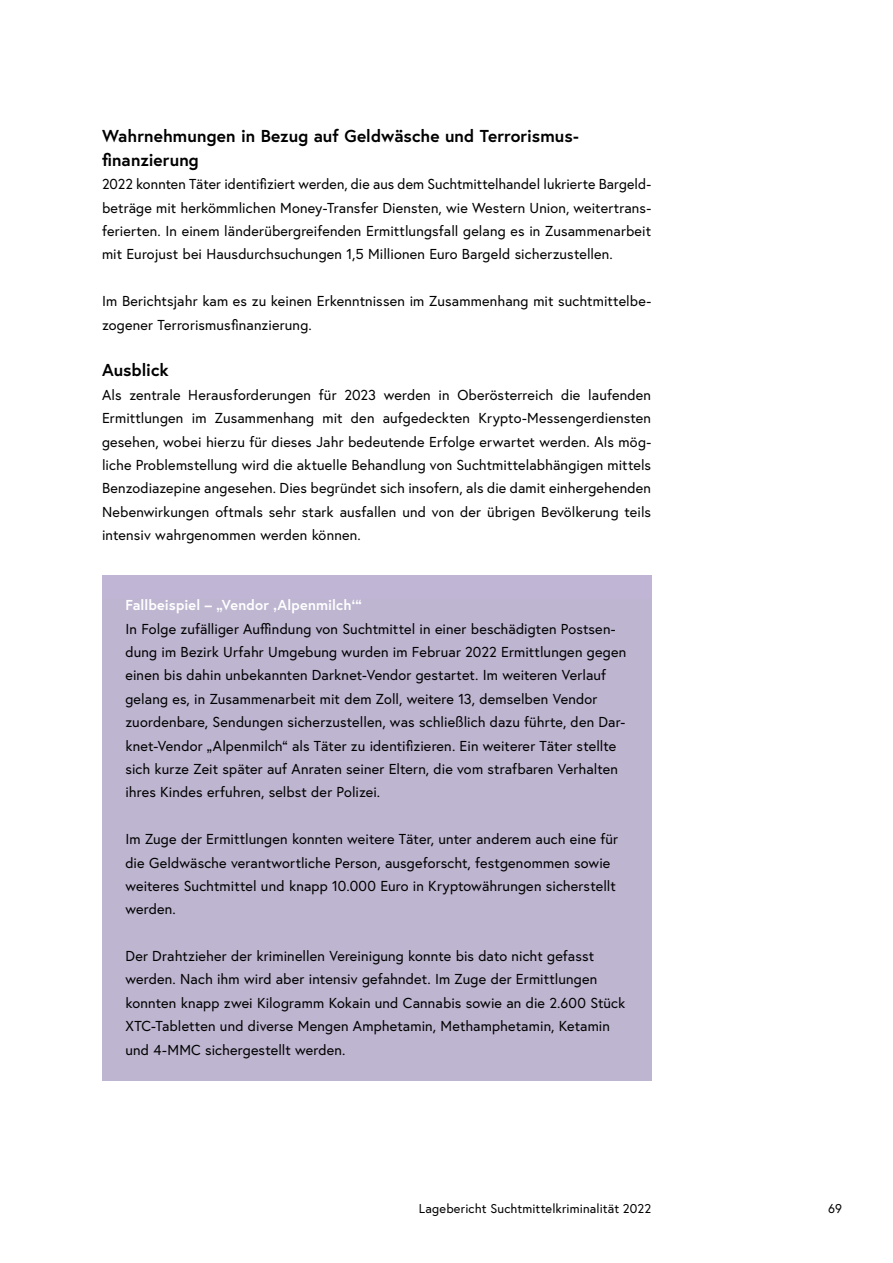
<style>
.page{position:relative;width:893px;height:1263px;background:#fff}
.page>*{position:absolute;margin:0;border:0;box-sizing:border-box;transform-origin:0 0}
.h3_ohne_Nummerierung{font:700 17.25px/23.4px "Europa Austria";letter-spacing:.005em;color:#000}
.p_Abstand_danach{font:14.4px/23.4px "Europa Austria";letter-spacing:.01em;color:#000;text-align:justify}
.Infobox_p_Infobox_lila{font:14.4px/23.4px "Europa Austria";letter-spacing:.01em;color:#000}
.Infobox_p_Infobox_letzter_Absatz_lila{font:14.4px/23.4px "Europa Austria";letter-spacing:.01em;color:#000}
.Infobox_p_Infobox_Titel_weiß{font:700 14.4px "Europa Austria";letter-spacing:.01em;color:#fff}
.t1{font:12.75px "Europa Austria";letter-spacing:.01em;color:#000}
</style>
<div class="page">
<div style="left:102px;top:576px;width:549px;height:61px;background:#c1b5d5"></div>
<div style="left:102px;top:599px;width:549px;height:225px;background:#beb5d0"></div>
<div style="left:102px;top:809px;width:549px;height:132px;background:#beb5d0"></div>
<div style="left:102px;top:926px;width:549px;height:155px;background:#beb5d0"></div>
<h3 class="h3_ohne_Nummerierung" style="left:102px;top:124px;width:478px">Wahrnehmungen in Bezug auf Geldwäsche und Terrorismus&shy;finanzierung</h3>
<p class="p_Abstand_danach" style="left:102px;top:172px;width:551px">2022 konnten Täter identifiziert werden, die aus dem Suchtmittelhandel lukrierte Bargeld&shy;beträge mit herkömmlichen Money-Transfer Diensten, wie Western Union, weitertrans&shy;ferierten. In einem länderübergreifenden Ermittlungsfall gelang es in Zusammenarbeit mit Eurojust bei Hausdurchsuchungen 1,5 Millionen Euro Bargeld sicherzustellen.</p>
<p class="p_Abstand_danach" style="left:102px;top:289px;width:551px">Im Berichtsjahr kam es zu keinen Erkenntnissen im Zusammenhang mit suchtmittelbe&shy;zogener Terrorismusfinanzierung.</p>
<h3 class="h3_ohne_Nummerierung" style="left:102px;top:358px;width:68px">Ausblick</h3>
<p class="p_Abstand_danach" style="left:102px;top:383px;width:551px">Als zentrale Herausforderungen für 2023 werden in Oberösterreich die laufenden Ermittlungen im Zusammenhang mit den aufgedeckten Krypto-Messengerdiensten gesehen, wobei hierzu für dieses Jahr bedeutende Erfolge erwartet werden. Als mög&shy;liche Problemstellung wird die aktuelle Behandlung von Suchtmittelabhängigen mittels Benzodiazepine angesehen. Dies begründet sich insofern, als die damit einhergehenden Nebenwirkungen oftmals sehr stark ausfallen und von der übrigen Bevölkerung teils intensiv wahrgenommen werden können.</p>
<p class="Infobox_p_Infobox_Titel_weiß" style="left:125px;top:595px;width:238px">Fallbeispiel – „Vendor ‚Alpenmilch‘“</p>
<p class="Infobox_p_Infobox_lila" style="left:125px;top:617px;width:502px">In Folge zufälliger Auffindung von Suchtmittel in einer beschädigten Postsen&shy;dung im Bezirk Urfahr Umgebung wurden im Februar 2022 Ermittlungen gegen einen bis dahin unbekannten Darknet-Vendor gestartet. Im weiteren Verlauf gelang es, in Zusammenarbeit mit dem Zoll, weitere 13, demselben Vendor zuordenbare, Sendungen sicherzustellen, was schließlich dazu führte, den Dar&shy;knet-Vendor „Alpenmilch“ als Täter zu identifizieren. Ein weiterer Täter stellte sich kurze Zeit später auf Anraten seiner Eltern, die vom strafbaren Verhalten ihres Kindes erfuhren, selbst der Polizei.</p>
<p class="Infobox_p_Infobox_lila" style="left:125px;top:827px;width:494px">Im Zuge der Ermittlungen konnten weitere Täter, unter anderem auch eine für die Geldwäsche verantwortliche Person, ausgeforscht, festgenommen sowie weiteres Suchtmittel und knapp 10.000 Euro in Kryptowährungen sicherstellt werden.</p>
<p class="Infobox_p_Infobox_letzter_Absatz_lila" style="left:125px;top:944px;width:501px">Der Drahtzieher der kriminellen Vereinigung konnte bis dato nicht gefasst werden. Nach ihm wird aber intensiv gefahndet. Im Zuge der Ermittlungen konnten knapp zwei Kilogramm Kokain und Cannabis sowie an die 2.600 Stück XTC-Tabletten und diverse Mengen Amphetamin, Methamphetamin, Ketamin und 4-MMC sichergestellt werden.</p>
<p class="t1" style="left:419px;top:1200px;width:234px">Lagebericht Suchtmittelkriminalität 2022</p>
<p class="t1" style="left:828px;top:1200px;width:15px">69</p>
</div>
